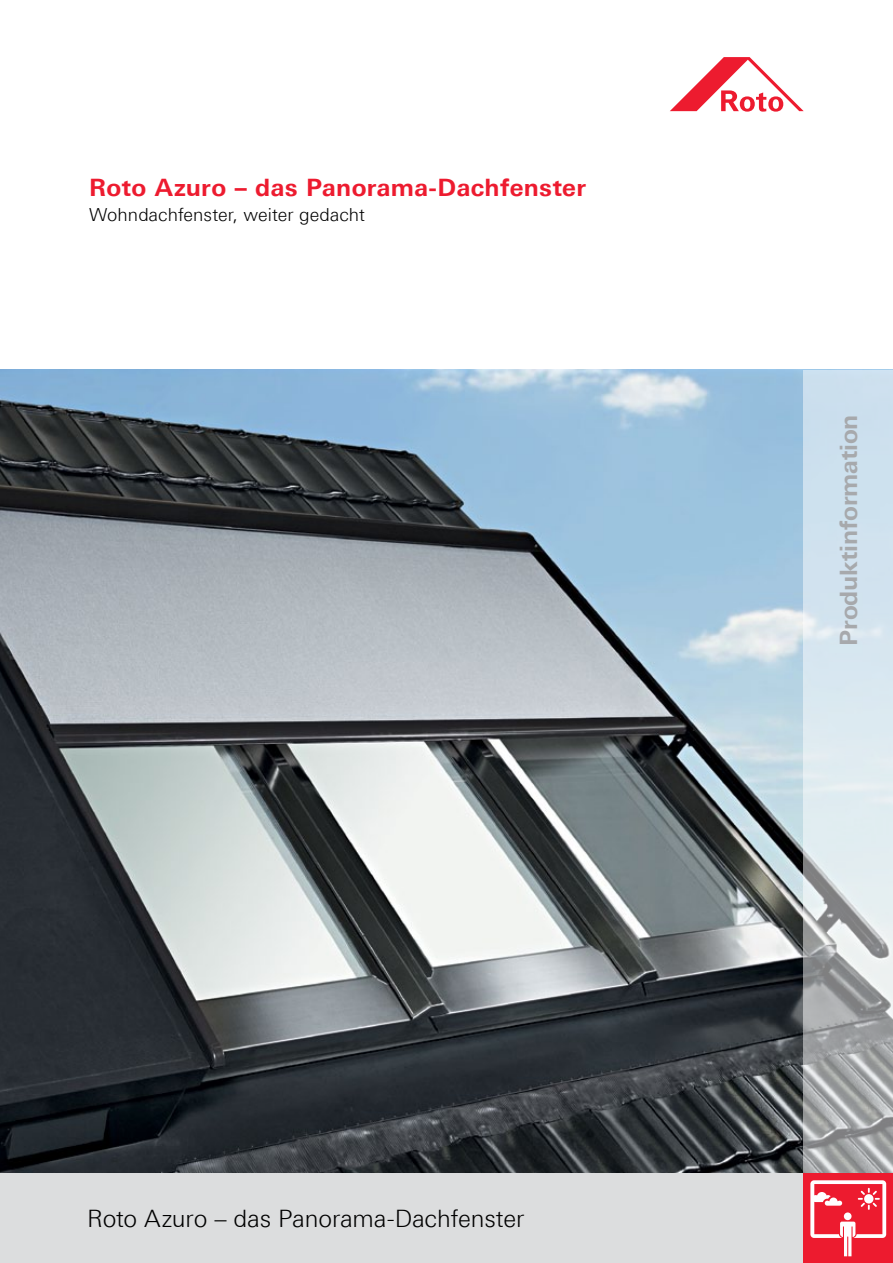
<style>
.page{position:relative;width:893px;height:1263px;background:#fff}
.page>*{position:absolute;margin:0;border:0;box-sizing:border-box;transform-origin:0 0}
.t1{font:700 24px "LT Univers Basic";letter-spacing:.015em;color:#ed1b2f}
.t2{font:300 24px "LT Univers Basic";letter-spacing:-.005em;color:#000}
.t3{font:700 24px "LT Univers Basic";letter-spacing:-.005em;color:#a7a9ac}
.t4{font:300 18px "LT Univers Basic";letter-spacing:.005em;color:#000}
</style>
<div class="page">
<img style="left:0;top:370px;width:804px;height:803px">
<svg style="left:804px;top:370px;width:89px;height:804px"></svg>
<div style="left:0;top:1174px;width:893px;height:89px;background:#dcddde"></div>
<div style="left:804px;top:1174px;width:89px;height:89px;background:#ed1b2f"></div>
<svg style="left:810px;top:1180px;width:76px;height:76px"></svg>
<svg style="left:670px;top:57px;width:134px;height:55px"></svg>
<p class="t1" style="left:89px;top:173px;width:498px">Roto Azuro – das Panorama-Dachfenster</p>
<p class="t4" style="left:89px;top:204px;width:277px">Wohndachfenster, weiter gedacht</p>
<p class="t2" style="left:87px;top:1204px;width:439px">Roto Azuro – das Panorama-Dachfenster</p>
<p class="t3" style="left:834px;top:646px;width:233px;rotate:-90deg">Produktinformation</p>
</div>
